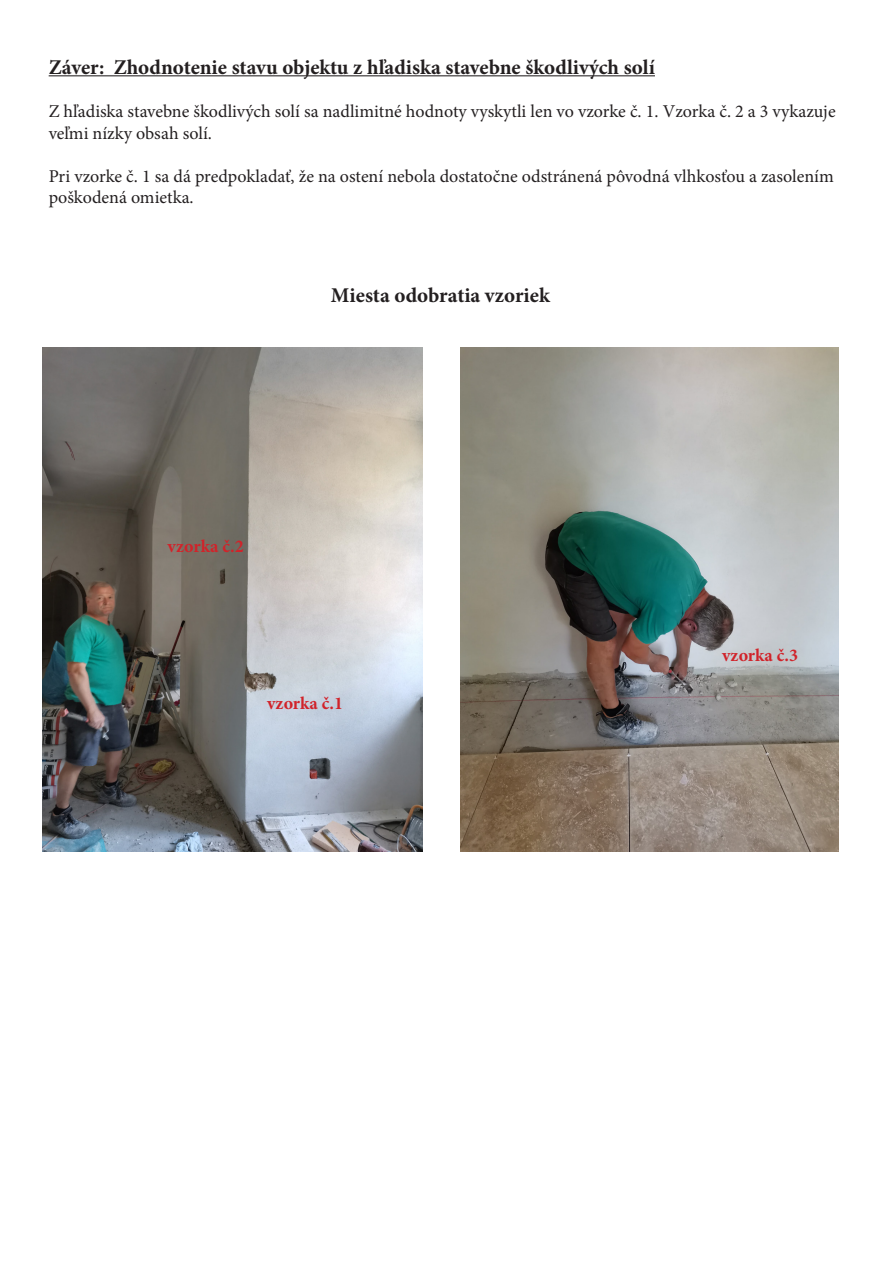
<style>
.page{position:relative;width:893px;height:1263px;background:#fff}
.page>*{position:absolute;margin:0;border:0;box-sizing:border-box;transform-origin:0 0}
.t1{font:700 21px "Minion Pro";color:#231f20}
.t2{font:18px/21.6px "Minion Pro";color:#231f20}
.t3{font:700 18px "Minion Pro";color:#d1232a}
</style>
<div class="page">
<img style="left:43px;top:348px;width:379px;height:503px">
<img style="left:460px;top:348px;width:378px;height:503px">
<hr style="left:49px;top:75px;width:606px;height:1px;background:#231f20">
<p class="t1" style="left:49px;top:52px;width:608px">Záver: Zhodnotenie stavu objektu z hľadiska stavebne škodlivých solí</p>
<p class="t2" style="left:49px;top:100px;width:788px">Z hľadiska stavebne škodlivých solí sa nadlimitné hodnoty vyskytli len vo vzorke č. 1. Vzorka č. 2 a 3 vykazuje veľmi nízky obsah solí.</p>
<p class="t2" style="left:49px;top:165px;width:787px">Pri vzorke č. 1 sa dá predpokladať, že na ostení nebola dostatočne odstránená pôvodná vlhkosťou a zasolením poškodená omietka.</p>
<p class="t1" style="left:331px;top:281px;width:220px">Miesta odobratia vzoriek</p>
<p class="t3" style="left:168px;top:534px;width:78px">vzorka č.2</p>
<p class="t3" style="left:267px;top:691px;width:78px">vzorka č.1</p>
<p class="t3" style="left:722px;top:642px;width:78px">vzorka č.3</p>
</div>
